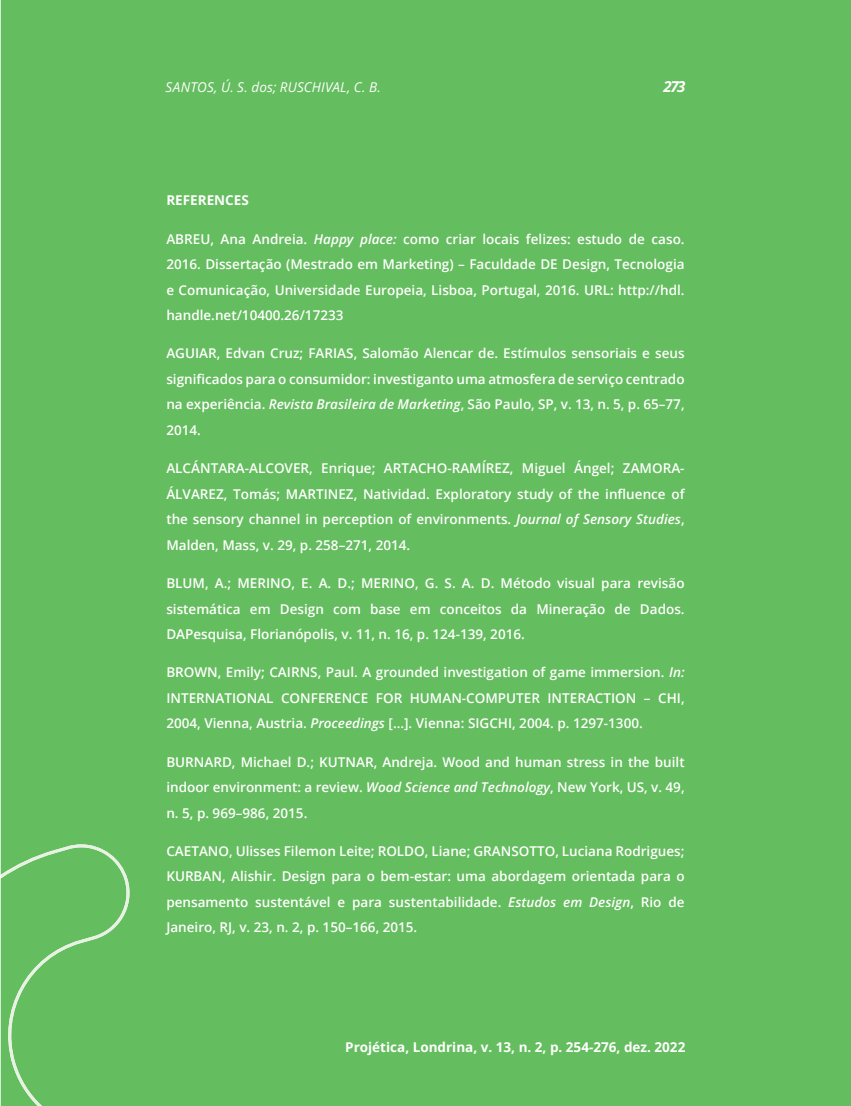
<style>
.page{position:relative;width:851px;height:1106px;background:#fff}
.page>*{position:absolute;margin:0;border:0;box-sizing:border-box;transform-origin:0 0}
.t1{font:italic 700 15px "Open Sans";color:#fff}
.t2{font:600 13.5px/25.5px "Open Sans";color:#fff;text-align:justify}
.t3{font:700 13.5px "Open Sans";color:#fff}
.t4{font:italic 13.5px "Open Sans";letter-spacing:.01em;color:#fff}
.s1{font-style:italic}
</style>
<div class="page">
<div style="left:0;top:0;width:850px;height:1106px;background:#64bd5e"></div>
<div style="left:0;top:844px;width:135px;height:262px;background:#64bd5e"></div>
<p class="t4" style="left:166px;top:77px;width:217px">SANTOS, Ú. S. dos; RUSCHIVAL, C. B.</p>
<p class="t1" style="left:663px;top:76px;width:23px">273</p>
<p class="t3" style="left:166px;top:191px;width:84px">REFERENCES</p>
<p class="t2" style="left:166px;top:226px;width:519px">ABREU, Ana Andreia. <span class="s1">Happy place:</span> como criar locais felizes: estudo de caso.<br>2016. Dissertação (Mestrado em Marketing) – Faculdade DE Design, Tecnologia e Comunicação, Universidade Europeia, Lisboa, Portugal, 2016. URL: http://hdl. handle.net/10400.26/17233</p>
<p class="t2" style="left:166px;top:340px;width:519px">AGUIAR, Edvan Cruz; FARIAS, Salomão Alencar de. Estímulos sensoriais e seus significados para o consumidor: investiganto uma atmosfera de serviço centrado na experiência. <span class="s1">Revista Brasileira de Marketing</span>, São Paulo, SP, v. 13, n. 5, p. 65–77, 2014.</p>
<p class="t2" style="left:166px;top:455px;width:519px">ALCÁNTARA-ALCOVER, Enrique; ARTACHO-RAMÍREZ, Miguel Ángel; ZAMORA-ÁLVAREZ, Tomás; MARTINEZ, Natividad. Exploratory study of the influence of the sensory channel in perception of environments. <span class="s1">Journal of Sensory Studies</span>, Malden, Mass, v. 29, p. 258–271, 2014.</p>
<p class="t2" style="left:166px;top:570px;width:519px">BLUM, A.; MERINO, E. A. D.; MERINO, G. S. A. D. Método visual para revisão sistemática em Design com base em conceitos da Mineração de Dados.<br>DAPesquisa, Florianópolis, v. 11, n. 16, p. 124-139, 2016.</p>
<p class="t2" style="left:166px;top:659px;width:519px">BROWN, Emily; CAIRNS, Paul. A grounded investigation of game immersion. <span class="s1">In:<br></span>INTERNATIONAL CONFERENCE FOR HUMAN-COMPUTER INTERACTION – CHI, 2004, Vienna, Austria. <span class="s1">Proceedings</span> […]. Vienna: SIGCHI, 2004. p. 1297-1300.</p>
<p class="t2" style="left:166px;top:748px;width:519px">BURNARD, Michael D.; KUTNAR, Andreja. Wood and human stress in the built indoor environment: a review. <span class="s1">Wood Science and Technology</span>, New York, US, v. 49, n. 5, p. 969–986, 2015.</p>
<p class="t2" style="left:166px;top:838px;width:519px">CAETANO, Ulisses Filemon Leite; ROLDO, Liane; GRANSOTTO, Luciana Rodrigues; KURBAN, Alishir. Design para o bem-estar: uma abordagem orientada para o pensamento sustentável e para sustentabilidade. <span class="s1">Estudos em Design</span>, Rio de Janeiro, RJ, v. 23, n. 2, p. 150–166, 2015.</p>
<p class="t3" style="left:345px;top:1037px;width:341px">Projética, Londrina, v. 13, n. 2, p. 254-276, dez. 2022</p>
</div>
